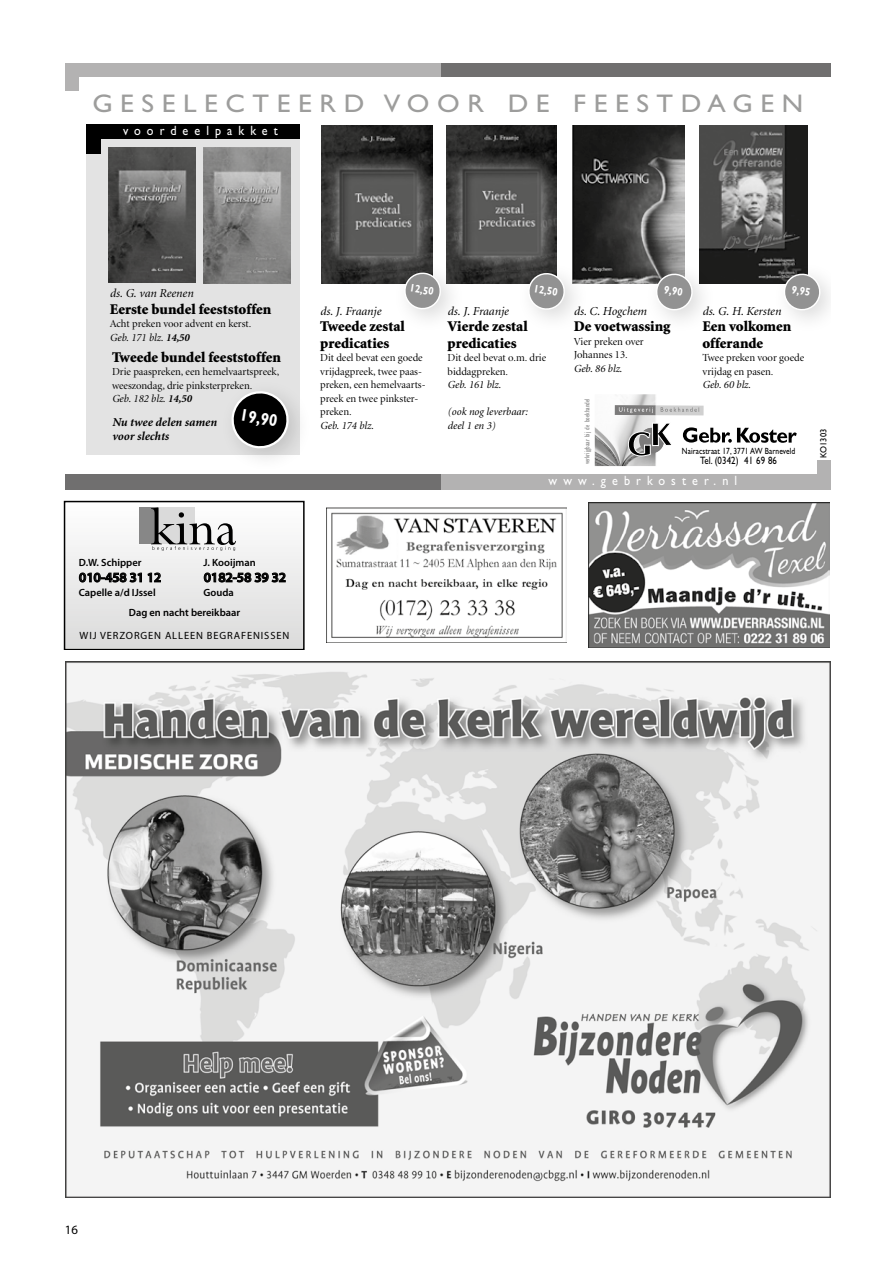
<style>
.page{position:relative;width:893px;height:1263px;background:#fff}
.page>*{position:absolute;margin:0;border:0;box-sizing:border-box;transform-origin:0 0}
.t1{font:25.5px "Gill Sans";letter-spacing:.275em;color:#9d9d9c;scale:1.08 1}
.t2{font:700 17.1px "Gill Sans";color:#fff;scale:.89 1}
.t3{font:900 14.85px/16.5px "Minion";color:#000}
.t4{font:13.5px "Gill Sans";letter-spacing:.5em;color:#fff;scale:.9 1}
.t5{font:600 13.5px "Myriad Pro";letter-spacing:-.01em;color:#000}
.t6{font:12.75px "Myriad Pro";color:#000}
.t7{font:italic 12.15px "Minion";color:#000}
.t8{font:italic 700 12.15px/13.5px "Minion";color:#000}
.t9{font:700 11.1px "Gill Sans";color:#fff;scale:.89 1}
.t10{font:10.8px/13.5px "Minion Display";color:#000}
.t11{font:italic 10.8px/13.5px "Minion";color:#000}
.t12{font:10.65px "Gill Sans";letter-spacing:.01em;color:#000;scale:.83 1}
.t13{font:600 10.5px/20.1px "Myriad Pro";color:#000}
.t14{font:10.5px "Myriad Pro";color:#000}
.t15{font:9px "Gill Sans";letter-spacing:.01em;color:#000;scale:.83 1}
.t16{font:9px "Gill Sans";letter-spacing:.01em;color:#000;scale:.94 1}
.t17{font:condensed 7.35px "M Gill Sans";color:#878787}
.s1{font-weight:700}
</style>
<div class="page">
<div style="left:65px;top:501px;width:239px;height:148px;background:linear-gradient(to bottom,#fdfefe,#dbdbdb)"></div>
<div style="left:140px;top:507px;width:18px;height:37px;background:#878787"></div>
<svg style="left:151px;top:507px;width:85px;height:44px"></svg>
<div style="left:64px;top:501px;width:241px;height:148px;border:1px solid #000"></div>
<svg style="left:79px;top:572px;width:63px;height:10px"></svg>
<svg style="left:148px;top:572px;width:13px;height:10px"></svg>
<svg style="left:204px;top:572px;width:82px;height:10px"></svg>
<img style="left:65px;top:661px;width:765px;height:536px">
<div style="left:86px;top:125px;width:213px;height:330px;background:#e3e3e3"></div>
<img style="left:322px;top:125px;width:111px;height:158px">
<img style="left:446px;top:125px;width:110px;height:159px">
<img style="left:572px;top:125px;width:113px;height:159px">
<img style="left:699px;top:125px;width:108px;height:159px">
<div style="left:65px;top:64px;width:379px;height:13px;background:#b3b2b2"></div>
<div style="left:440px;top:64px;width:390px;height:13px;background:#706f6f"></div>
<div style="left:65px;top:474px;width:379px;height:15px;background:#706f6f"></div>
<div style="left:440px;top:474px;width:390px;height:15px;background:#b3b2b2"></div>
<div style="left:65px;top:77px;width:14px;height:14px;background:#b3b2b2"></div>
<div style="left:817px;top:460px;width:13px;height:14px;background:#b3b2b2"></div>
<div style="left:390px;top:259px;width:73px;height:73px;background:#000;opacity:.15"></div>
<svg style="left:402px;top:270px;width:41px;height:40px"></svg>
<div style="left:514px;top:259px;width:73px;height:73px;background:#000;opacity:.15"></div>
<svg style="left:526px;top:271px;width:41px;height:39px"></svg>
<div style="left:642px;top:260px;width:73px;height:73px;background:#000;opacity:.15"></div>
<svg style="left:654px;top:271px;width:41px;height:40px"></svg>
<div style="left:770px;top:260px;width:60px;height:73px;background:#000;opacity:.15"></div>
<svg style="left:781px;top:271px;width:42px;height:40px"></svg>
<img style="left:109px;top:147px;width:87px;height:136px">
<img style="left:204px;top:147px;width:87px;height:137px">
<div style="left:86px;top:139px;width:15px;height:15px;background:#000"></div>
<div style="left:86px;top:125px;width:214px;height:14px;background:#000"></div>
<svg style="left:594px;top:394px;width:203px;height:72px"></svg>
<div style="left:218px;top:377px;width:93px;height:94px;background:#000;opacity:.15"></div>
<svg style="left:228px;top:388px;width:64px;height:61px"></svg>
<img style="left:326px;top:508px;width:241px;height:134px">
<img style="left:588px;top:503px;width:241px;height:144px">
<h1 class="t1" style="left:92px;top:88px;width:660px">GESELECTEERD VOOR DE FEESTDAGEN</h1>
<p class="t4" style="left:123px;top:123px;width:173px">voordeelpakket</p>
<p class="t7" style="left:110px;top:287px;width:85px">ds. G. van Reenen</p>
<h3 class="t3" style="left:110px;top:301px;width:163px">Eerste bundel feeststoffen</h3>
<p class="t10" style="left:110px;top:317px;width:143px">Acht preken voor advent en kerst.</p>
<p class="t11" style="left:110px;top:331px;width:81px">Geb. 171 blz. <span class="s1">14,50</span></p>
<h3 class="t3" style="left:112px;top:349px;width:171px">Tweede bundel feeststoffen</h3>
<p class="t10" style="left:112px;top:366px;width:169px">Drie paaspreken, een hemelvaartspreek, weeszondag, drie pinksterpreken.</p>
<p class="t11" style="left:112px;top:393px;width:81px">Geb. 182 blz. <span class="s1">14,50</span></p>
<p class="t8" style="left:112px;top:416px;width:106px">Nu twee delen samen voor slechts</p>
<h2 class="t2" style="left:242px;top:405px;width:44px;rotate:9deg">19,90</h2>
<p class="t13" style="left:79px;top:553px;width:64px">D.W. Schipper</p>
<p class="t13" style="left:204px;top:553px;width:54px">J. Kooijman</p>
<p class="t5" style="left:79px;top:570px;width:84px">010-458 31 12</p>
<p class="t5" style="left:204px;top:570px;width:84px">0182-58 39 32</p>
<p class="t13" style="left:79px;top:582px;width:78px">Capelle a/d IJssel</p>
<p class="t13" style="left:129px;top:582px;width:113px;text-indent:75px">Gouda<br>Dag en nacht bereikbaar</p>
<p class="t14" style="left:80px;top:629px;width:211px">WIJ VERZORGEN ALLEEN BEGRAFENISSEN</p>
<p class="t9" style="left:411px;top:281px;width:29px;rotate:9deg">12,50</p>
<p class="t9" style="left:535px;top:282px;width:29px;rotate:9deg">12,50</p>
<p class="t9" style="left:665px;top:283px;width:23px;rotate:9deg">9,90</p>
<p class="t9" style="left:793px;top:283px;width:23px;rotate:9deg">9,95</p>
<p class="t7" style="left:320px;top:305px;width:62px">ds. J. Fraanje</p>
<h3 class="t3" style="left:320px;top:318px;width:86px">Tweede zestal predicaties</h3>
<p class="t10" style="left:320px;top:351px;width:107px">Dit deel bevat een goede vrijdagpreek, twee paas&shy;preken, een hemelvaarts&shy;preek en twee pinkster&shy;preken.</p>
<p class="t11" style="left:320px;top:419px;width:55px">Geb. 174 blz.</p>
<p class="t7" style="left:448px;top:305px;width:62px">ds. J. Fraanje</p>
<h3 class="t3" style="left:448px;top:318px;width:82px">Vierde zestal predicaties</h3>
<p class="t10" style="left:448px;top:351px;width:100px">Dit deel bevat o.m. drie biddagpreken.</p>
<p class="t11" style="left:448px;top:378px;width:55px">Geb. 161 blz.</p>
<p class="t11" style="left:448px;top:405px;width:82px">(ook nog leverbaar: deel 1 en 3)</p>
<p class="t7" style="left:574px;top:305px;width:74px">ds. C. Hogchem</p>
<h3 class="t3" style="left:574px;top:318px;width:98px">De voetwassing</h3>
<p class="t10" style="left:574px;top:335px;width:71px">Vier preken over<br>Johannes 13.</p>
<p class="t11" style="left:574px;top:362px;width:50px">Geb. 86 blz.</p>
<p class="t7" style="left:702px;top:305px;width:80px">ds. G. H. Kersten</p>
<h3 class="t3" style="left:702px;top:318px;width:90px">Een volkomen offerande</h3>
<p class="t10" style="left:702px;top:351px;width:103px">Twee preken voor goede vrijdag en pasen.</p>
<p class="t11" style="left:702px;top:378px;width:50px">Geb. 60 blz.</p>
<p class="t17" style="left:583px;top:464px;width:67px;rotate:-90deg">verkrijgbaar bij de boekhandel</p>
<p class="t4" style="left:549px;top:473px;width:211px">www.gebrkoster.nl</p>
<p class="t15" style="left:682px;top:446px;width:138px">Nairacstraat 17, 3771 AW Barneveld</p>
<p class="t12" style="left:700px;top:455px;width:94px">Tel. (0342) 41 69 86</p>
<p class="t16" style="left:818px;top:458px;width:32px;rotate:-90deg">KO1303</p>
<p class="t6" style="left:65px;top:1222px;width:15px">16</p>
</div>
